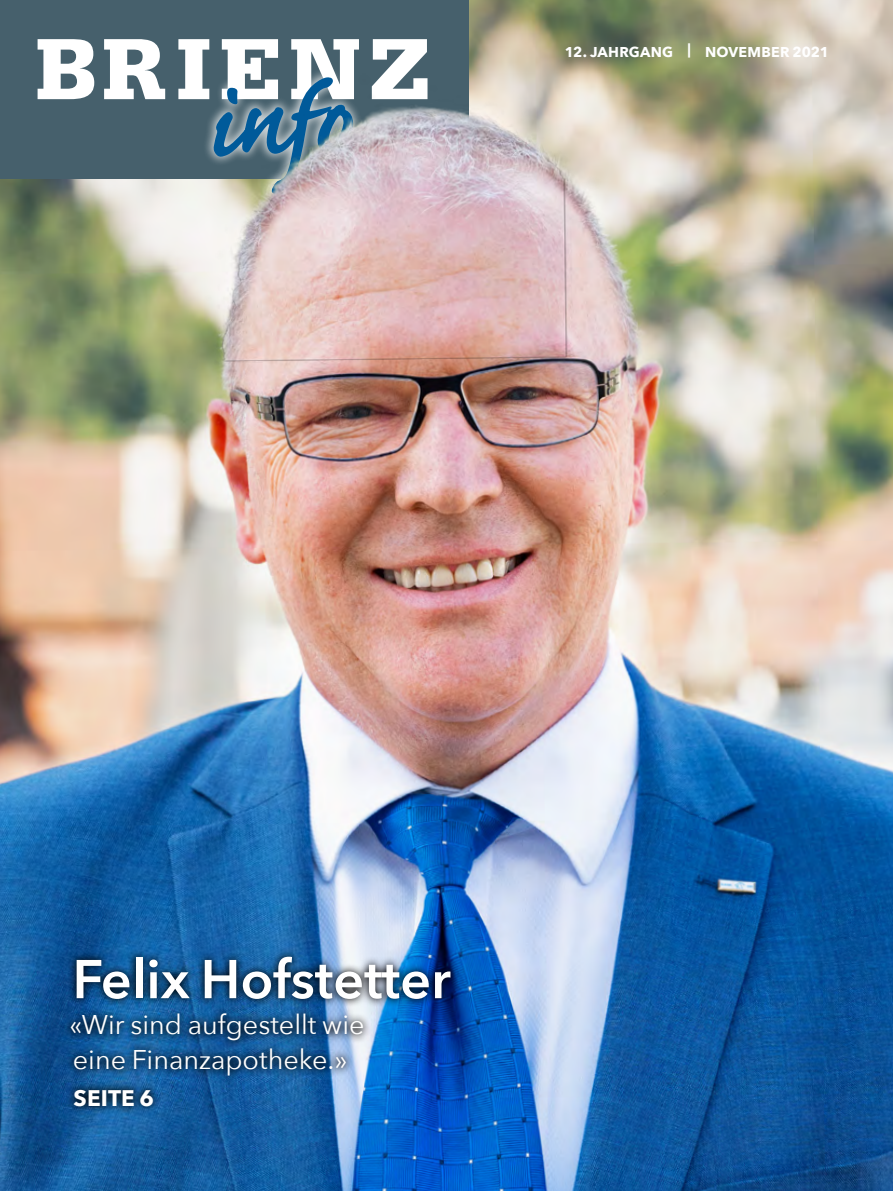
<style>
.page{position:relative;width:893px;height:1191px;background:#fff}
.page>*{position:absolute;margin:0;border:0;box-sizing:border-box;transform-origin:0 0}
.t1{font:600 54px "Avenir Next";color:#fff}
.t2{font:27px/34.5px "Avenir Next";color:#fff}
.t3{font:700 22.5px "Avenir Next";color:#fff}
.t4{font:700 14.25px "Avenir Next";letter-spacing:.015em;color:#fff}
</style>
<div class="page">
<img style="left:0;top:0;width:893px;height:1191px">
<img style="left:62px;top:948px;width:397px;height:167px">
<div style="left:0;top:0;width:468px;height:179px;background:#46606c"></div>
<svg style="left:38px;top:39px;width:389px;height:170px"></svg>
<p class="t4" style="left:565px;top:39px;width:266px">12. JAHRGANG | NOVEMBER 2021</p>
<h1 class="t1" style="left:72px;top:933px;width:380px">Felix Hofstetter</h1>
<p class="t2" style="left:69px;top:1006px;width:297px">«Wir sind aufgestellt wie eine Finanzapotheke.»</p>
<p class="t3" style="left:74px;top:1078px;width:82px">SEITE 6</p>
</div>
